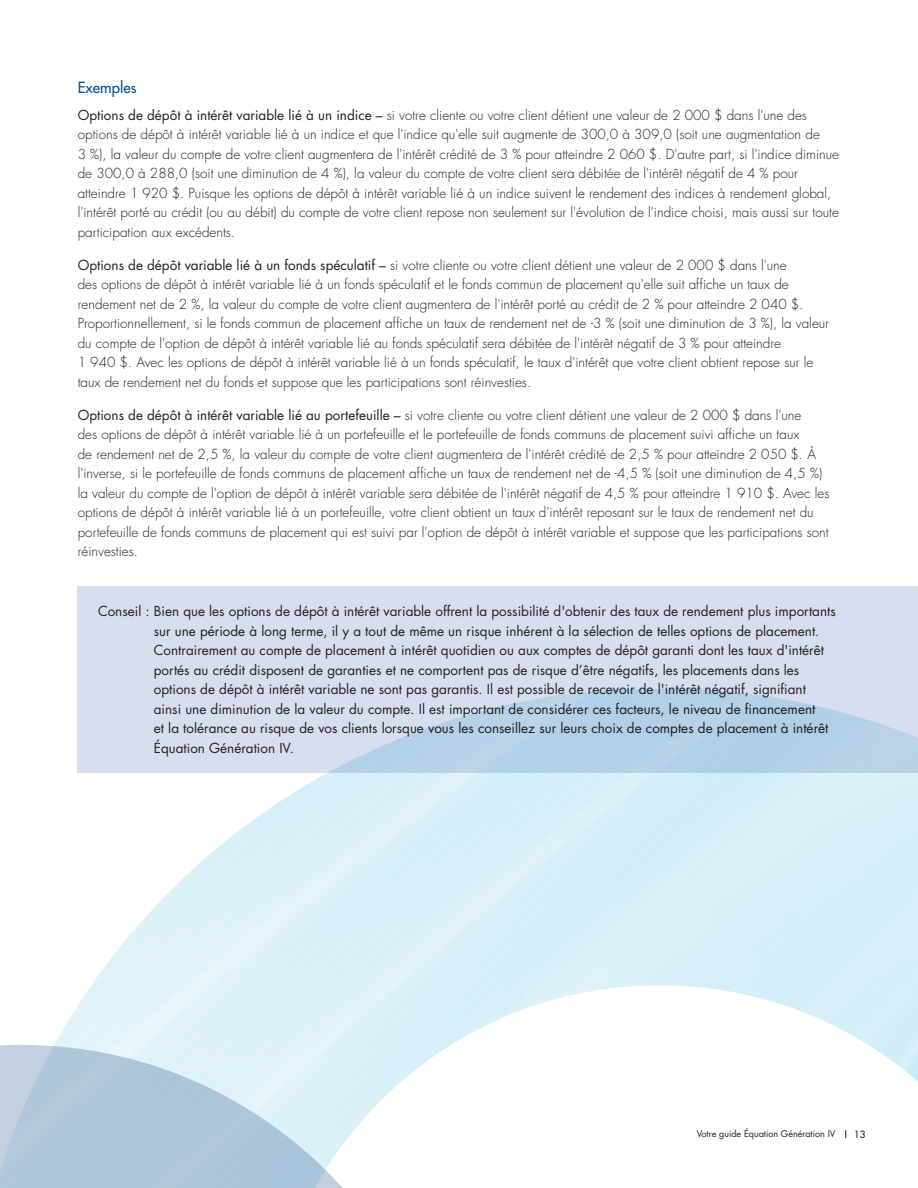
<style>
.page{position:relative;width:918px;height:1188px;background:#fff}
.page>*{position:absolute;margin:0;border:0;box-sizing:border-box;transform-origin:0 0}
.t1{font:500 15px "Futura Std";color:#005595}
.t2{font:300 13.5px/19.5px "Futura Std";color:#231f20}
.t3{font:13.5px/19.5px "Futura Std";color:#231f20}
.t4{font:500 9.75px "Futura Std";color:#231f20}
.t5{font:9px "Futura Std";color:#231f20}
.s1{font-weight:400}
</style>
<div class="page">
<div style="left:78px;top:586px;width:840px;height:187px;background:#d7dfee"></div>
<img style="left:0;top:689px;width:918px;height:499px">
<p class="t1" style="left:78px;top:78px;width:60px">Exemples</p>
<p class="t2" style="left:78px;top:105px;width:763px"><span class="s1">Options de dépôt à intérêt variable lié à un indice –</span> si votre cliente ou votre client détient une valeur de 2 000 $ dans l'une des options de dépôt à intérêt variable lié à un indice et que l'indice qu'elle suit augmente de 300,0 à 309,0 (soit une augmentation de<br>3 %), la valeur du compte de votre client augmentera de l'intérêt crédité de 3 % pour atteindre 2 060 $. D'autre part, si l'indice diminue de 300,0 à 288,0 (soit une diminution de 4 %), la valeur du compte de votre client sera débitée de l'intérêt négatif de 4 % pour atteindre 1 920 $. Puisque les options de dépôt à intérêt variable lié à un indice suivent le rendement des indices à rendement global, l'intérêt porté au crédit (ou au débit) du compte de votre client repose non seulement sur l'évolution de l'indice choisi, mais aussi sur toute participation aux excédents.</p>
<p class="t2" style="left:78px;top:255px;width:753px"><span class="s1">Options de dépôt variable lié à un fonds spéculatif –</span> si votre cliente ou votre client détient une valeur de 2 000 $ dans l'une<br>des options de dépôt à intérêt variable lié à un fonds spéculatif et le fonds commun de placement qu'elle suit affiche un taux de rendement net de 2 %, la valeur du compte de votre client augmentera de l'intérêt porté au crédit de 2 % pour atteindre 2 040 $.<br>Proportionnellement, si le fonds commun de placement affiche un taux de rendement net de -3 % (soit une diminution de 3 %), la valeur du compte de l'option de dépôt à intérêt variable lié au fonds spéculatif sera débitée de l'intérêt négatif de 3 % pour atteindre<br>1 940 $. Avec les options de dépôt à intérêt variable lié à un fonds spéculatif, le taux d'intérêt que votre client obtient repose sur le taux de rendement net du fonds et suppose que les participations sont réinvesties.</p>
<p class="t2" style="left:78px;top:405px;width:753px"><span class="s1">Options de dépôt à intérêt variable lié au portefeuille –</span> si votre cliente ou votre client détient une valeur de 2 000 $ dans l'une<br>des options de dépôt à intérêt variable lié à un portefeuille et le portefeuille de fonds communs de placement suivi affiche un taux<br>de rendement net de 2,5 %, la valeur du compte de votre client augmentera de l'intérêt crédité de 2,5 % pour atteindre 2 050 $. À l'inverse, si le portefeuille de fonds communs de placement affiche un taux de rendement net de -4,5 % (soit une diminution de 4,5 %) la valeur du compte de l'option de dépôt à intérêt variable sera débitée de l'intérêt négatif de 4,5 % pour atteindre 1 910 $. Avec les options de dépôt à intérêt variable lié à un portefeuille, votre client obtient un taux d'intérêt reposant sur le taux de rendement net du portefeuille de fonds communs de placement qui est suivi par l'option de dépôt à intérêt variable et suppose que les participations sont réinvesties.</p>
<p class="t3" style="left:154px;top:602px;width:683px;text-indent:-56px">Conseil : Bien que les options de dépôt à intérêt variable offrent la possibilité d'obtenir des taux de rendement plus importants sur une période à long terme, il y a tout de même un risque inhérent à la sélection de telles options de placement.<br>Contrairement au compte de placement à intérêt quotidien ou aux comptes de dépôt garanti dont les taux d'intérêt portés au crédit disposent de garanties et ne comportent pas de risque d’être négatifs, les placements dans les options de dépôt à intérêt variable ne sont pas garantis. Il est possible de recevoir de l'intérêt négatif, signifiant ainsi une diminution de la valeur du compte. Il est important de considérer ces facteurs, le niveau de financement<br>et la tolérance au risque de vos clients lorsque vous les conseillez sur leurs choix de comptes de placement à intérêt Équation Génération IV.</p>
<p class="t5" style="left:697px;top:1128px;width:140px">Votre guide Équation Génération IV</p>
<p class="t4" style="left:854px;top:1128px;width:13px">13</p>
</div>
